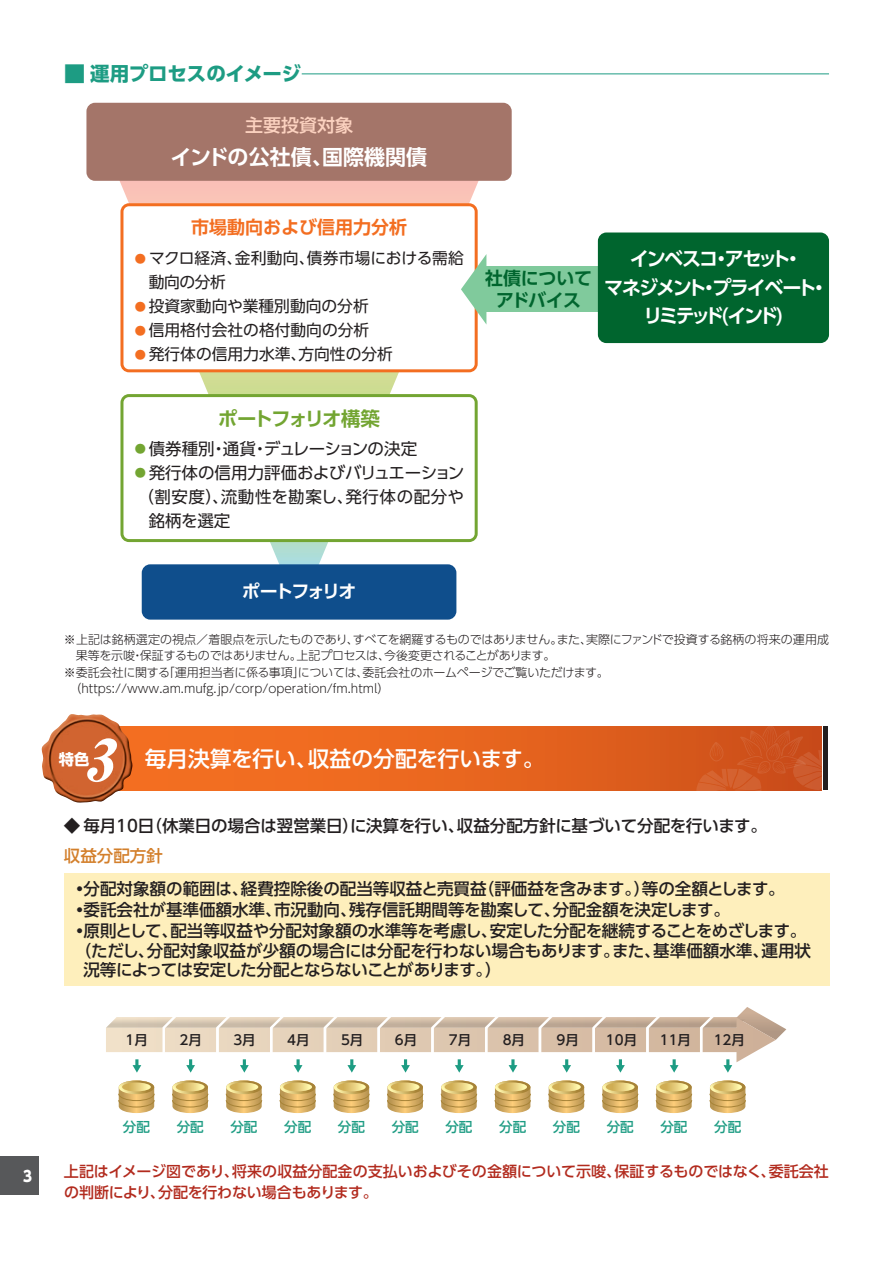
<style>
.page{position:relative;width:893px;height:1263px;background:#fff}
.page>*{position:absolute;margin:0;border:0;box-sizing:border-box;transform-origin:0 0}
.t1{font:italic 58.5px "Midashi Min Pro MA31";color:#fff;scale:1.04 1}
.t2{font:500 21.75px "UD Shin Go Pro";letter-spacing:-.005em;color:#fff}
.t3{font:700 21px "UD Shin Go Pro De";color:#fff}
.t4{font:700 19.5px/28.5px "UD Shin Go Pro De";letter-spacing:-.115em;color:#fff;text-align:center}
.t5{font:700 19.5px "UD Shin Go Pro";letter-spacing:-.015em;color:#1d9c83}
.t6{font:700 19.5px "UD Shin Go Pro De";letter-spacing:-.1em;color:#73a532}
.t7{font:700 18px "UD Shin Go Pro De";color:#f36e21}
.t8{font:700 18px/22.5px "UD Shin Go Pro De";letter-spacing:-.025em;color:#00652e;text-align:center}
.t9{font:700 18px "UD Shin Go Pro De";letter-spacing:-.115em;color:#fff}
.t10{font:500 18px "UD Shin Go Pro";color:#fcd2c0}
.t11{font:500 16.5px/33px "UD Shin Go Pro";color:#231f20}
.t12{font:16.5px "UD Shin Go Pro";color:#231f20}
.t13{font:16.5px "UD Shin Go Pro";letter-spacing:.035em;color:#231f20}
.t14{font:16.5px "UD Shin Go Pro";letter-spacing:-.03em;color:#231f20}
.t15{font:15.75px/23.7px "UD Shin Go Pro";color:#231f20}
.t16{font:700 15.3px "UD Shin Go Pro";color:#fff}
.t17{font:500 15px/21px "UD Shin Go Pro";letter-spacing:-.005em;color:#b22b1e}
.t18{font:800 15px "UD Shin Go Pro";color:#fff;scale:.9 1}
.t19{font:500 13.5px "UD Shin Go Pro";letter-spacing:-.005em;color:#231f20}
.t20{font:500 13.5px "UD Shin Go Pro";color:#1d9c83}
.t21{font:300 12px "UD Shin Go Pro";letter-spacing:-.01em;color:#231f20}
.t22{font:300 12px "UD Shin Go Pro";letter-spacing:-.03em;color:#231f20}
.s1{font-size:21.75px}
.s2{font-size:16.5px;color:#f36e21}
.s3{color:#73a532}
.s4{color:#d37f2b}
.s5{font-weight:700}
</style>
<div class="page">
<div style="left:0;top:1157px;width:38px;height:38px;background:#57585a"></div>
<hr style="left:302px;top:73px;width:527px;height:1px;background:#1d9c83">
<svg style="left:120px;top:181px;width:359px;height:390px"></svg>
<div style="left:142px;top:564px;width:314px;height:56px;background:#0f4e8c;border-radius:9px"></div>
<div style="left:86px;top:103px;width:426px;height:78px;background:#a47569;border-radius:9px"></div>
<svg style="left:120px;top:203px;width:358px;height:169px"></svg>
<svg style="left:120px;top:394px;width:358px;height:148px"></svg>
<div style="left:482px;top:267px;width:123px;height:45px;background:#80ca9c"></div>
<svg style="left:461px;top:254px;width:25px;height:71px"></svg>
<div style="left:598px;top:232px;width:231px;height:111px;background:#00652e;border-radius:9px"></div>
<svg style="left:133px;top:726px;width:563px;height:64px;background:#e8661f"></svg>
<img style="left:41px;top:714px;width:92px;height:89px">
<hr style="left:824px;top:726px;width:4px;height:64px;background:#231f20">
<svg style="left:696px;top:726px;width:126px;height:64px;background:#ce5420"></svg>
<div style="left:64px;top:873px;width:765px;height:113px;background:#feefbc"></div>
<svg style="left:118px;top:1080px;width:37px;height:33px"></svg>
<svg style="left:172px;top:1080px;width:37px;height:33px"></svg>
<svg style="left:225px;top:1080px;width:38px;height:33px"></svg>
<svg style="left:279px;top:1080px;width:37px;height:33px"></svg>
<svg style="left:333px;top:1080px;width:37px;height:33px"></svg>
<svg style="left:387px;top:1080px;width:37px;height:33px"></svg>
<svg style="left:440px;top:1080px;width:38px;height:33px"></svg>
<svg style="left:494px;top:1080px;width:37px;height:33px"></svg>
<svg style="left:548px;top:1080px;width:37px;height:33px"></svg>
<svg style="left:602px;top:1080px;width:37px;height:33px"></svg>
<svg style="left:655px;top:1080px;width:38px;height:33px"></svg>
<svg style="left:709px;top:1080px;width:37px;height:33px"></svg>
<svg style="left:106px;top:1007px;width:680px;height:66px"></svg>
<hr style="left:216px;top:1028px;width:3px;height:31px;background:#fff">
<hr style="left:270px;top:1028px;width:2px;height:31px;background:#fff">
<hr style="left:324px;top:1028px;width:2px;height:31px;background:#fff">
<hr style="left:377px;top:1028px;width:3px;height:31px;background:#fff">
<hr style="left:431px;top:1028px;width:3px;height:31px;background:#fff">
<hr style="left:485px;top:1028px;width:2px;height:31px;background:#fff">
<hr style="left:539px;top:1028px;width:2px;height:31px;background:#fff">
<hr style="left:592px;top:1028px;width:3px;height:31px;background:#fff">
<hr style="left:646px;top:1028px;width:3px;height:31px;background:#fff">
<hr style="left:700px;top:1028px;width:2px;height:31px;background:#fff">
<p class="t5" style="left:64px;top:58px;width:239px"><span class="s1">■</span> 運用プロセスのイメージ</p>
<p class="t10" style="left:245px;top:111px;width:109px">主要投資対象</p>
<p class="t3" style="left:170px;top:140px;width:258px">インドの公社債、国際機関債</p>
<p class="t7" style="left:191px;top:213px;width:217px">市場動向および信用力分析</p>
<p class="t15" style="left:149px;top:246px;width:317px;text-indent:-16px"><span class="s2">●</span>マクロ経済、金利動向、債券市場における需給動向の分析</p>
<p class="t15" style="left:132px;top:294px;width:238px"><span class="s2">●</span>投資家動向や業種別動向の分析</p>
<p class="t15" style="left:132px;top:318px;width:239px"><span class="s2">●</span>信用格付会社の格付動向の分析</p>
<p class="t15" style="left:132px;top:342px;width:262px"><span class="s2">●</span>発行体の信用力水準、方向性の分析</p>
<p class="t6" style="left:218px;top:403px;width:164px">ポートフォリオ構築</p>
<p class="t14" style="left:132px;top:436px;width:286px"><span class="s3">●</span>債券種別・通貨・デュレーションの決定</p>
<p class="t12" style="left:132px;top:460px;width:334px"><span class="s3">●</span>発行体の信用力評価およびバリュエーション</p>
<p class="t13" style="left:137px;top:484px;width:328px">（割安度）、流動性を勘案し、発行体の配分や</p>
<p class="t12" style="left:149px;top:508px;width:83px">銘柄を選定</p>
<p class="t9" style="left:242px;top:577px;width:116px">ポートフォリオ</p>
<p class="t8" style="left:485px;top:266px;width:108px">社債についてアドバイス</p>
<p class="t4" style="left:604px;top:244px;width:226px">インベスコ・アセット・<br>マネジメント・プライベート・リミテッド(インド)</p>
<p class="t21" style="left:64px;top:629px;width:767px">※上記は銘柄選定の視点／着眼点を示したものであり、すべてを網羅するものではありません。また、実際にファンドで投資する銘柄の将来の運用成</p>
<p class="t22" style="left:76px;top:646px;width:481px">果等を示唆・保証するものではありません。上記プロセスは、今後変更されることがあります。</p>
<p class="t21" style="left:64px;top:662px;width:546px">※委託会社に関する「運用担当者に係る事項」については、委託会社のホームページでご覧いただけます。</p>
<p class="t21" style="left:69px;top:679px;width:322px">（https://www.am.mufg.jp/corp/operation/fm.html）</p>
<h1 class="t1" style="left:83px;top:714px;width:48px">3</h1>
<h2 class="t2" style="left:145px;top:741px;width:401px">毎月決算を行い、収益の分配を行います。</h2>
<p class="t11" style="left:64px;top:809px;width:705px">◆ 毎月10日（休業日の場合は翌営業日）に決算を行い、収益分配方針に基づいて分配を行います。</p>
<p class="t11" style="left:71px;top:839px;width:715px;text-indent:-8px"><span class="s4">収益分配方針<br></span><span class="s5">・</span>分配対象額の範囲は、経費控除後の配当等収益と売買益（評価益を含みます。）等の全額とします。</p>
<p class="t11" style="left:71px;top:899px;width:736px;line-height:21px"><span class="s5">・</span>委託会社が基準価額水準、市況動向、残存信託期間等を勘案して、分配金額を決定します。<br><span class="s5">・</span>原則として、配当等収益や分配対象額の水準等を考慮し、安定した分配を継続することをめざします。</p>
<p class="t11" style="left:83px;top:940px;width:729px;line-height:19.5px;text-indent:-9px">（ただし、分配対象収益が少額の場合には分配を行わない場合もあります。また、基準価額水準、運用状況等によっては安定した分配とならないことがあります。）</p>
<p class="t16" style="left:59px;top:747px;width:32px">特色</p>
<p class="t19" style="left:126px;top:1029px;width:24px">1月</p>
<p class="t19" style="left:179px;top:1029px;width:24px">2月</p>
<p class="t19" style="left:233px;top:1029px;width:24px">3月</p>
<p class="t19" style="left:287px;top:1029px;width:24px">4月</p>
<p class="t19" style="left:341px;top:1029px;width:24px">5月</p>
<p class="t19" style="left:395px;top:1029px;width:24px">6月</p>
<p class="t19" style="left:449px;top:1029px;width:24px">7月</p>
<p class="t19" style="left:503px;top:1029px;width:24px">8月</p>
<p class="t19" style="left:557px;top:1029px;width:24px">9月</p>
<p class="t19" style="left:606px;top:1029px;width:33px">10月</p>
<p class="t19" style="left:660px;top:1029px;width:33px">11月</p>
<p class="t19" style="left:714px;top:1029px;width:33px">12月</p>
<p class="t18" style="left:23px;top:1163px;width:11px">3</p>
<p class="t20" style="left:123px;top:1116px;width:28px">分配</p>
<p class="t20" style="left:177px;top:1116px;width:29px">分配</p>
<p class="t20" style="left:230px;top:1116px;width:28px">分配</p>
<p class="t20" style="left:284px;top:1116px;width:28px">分配</p>
<p class="t20" style="left:338px;top:1116px;width:28px">分配</p>
<p class="t20" style="left:392px;top:1116px;width:28px">分配</p>
<p class="t20" style="left:445px;top:1116px;width:28px">分配</p>
<p class="t20" style="left:499px;top:1116px;width:28px">分配</p>
<p class="t20" style="left:553px;top:1116px;width:28px">分配</p>
<p class="t20" style="left:607px;top:1116px;width:28px">分配</p>
<p class="t20" style="left:660px;top:1116px;width:28px">分配</p>
<p class="t20" style="left:714px;top:1116px;width:28px">分配</p>
<p class="t17" style="left:64px;top:1161px;width:766px">上記はイメージ図であり、将来の収益分配金の支払いおよびその金額について示唆、保証するものではなく、委託会社の判断により、分配を行わない場合もあります。</p>
</div>
